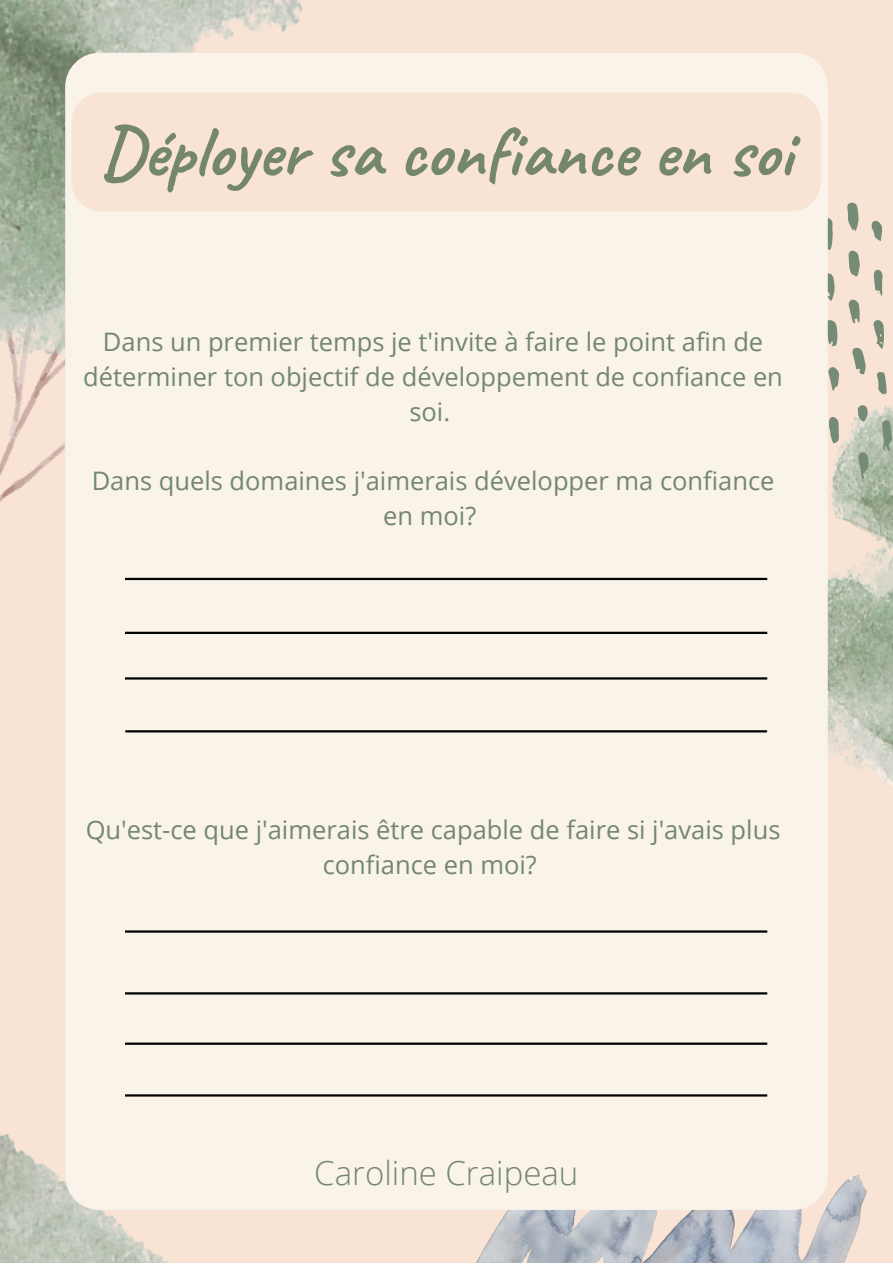
<style>
.page{position:relative;width:893px;height:1264px;background:#fff}
.page>*{position:absolute;margin:0;border:0;box-sizing:border-box;transform-origin:0 0}
.t1{font:700 72px "Caveat";color:#74876d}
.t2{font:300 33px "Open Sans";color:#74876d}
.t3{font:25.5px/34.8px "Open Sans";color:#74876d;text-align:center}
</style>
<div class="page">
<div style="left:0;top:0;width:892px;height:1262px;background:#f8e3d4"></div>
<img style="left:827px;top:360px;width:65px;height:590px">
<svg style="left:827px;top:217px;width:5px;height:33px"></svg>
<svg style="left:847px;top:203px;width:12px;height:29px"></svg>
<svg style="left:827px;top:320px;width:11px;height:26px"></svg>
<svg style="left:827px;top:272px;width:8px;height:29px"></svg>
<svg style="left:851px;top:348px;width:14px;height:26px"></svg>
<svg style="left:848px;top:250px;width:11px;height:27px"></svg>
<svg style="left:882px;top:420px;width:10px;height:31px"></svg>
<svg style="left:828px;top:416px;width:10px;height:27px"></svg>
<svg style="left:873px;top:320px;width:11px;height:29px"></svg>
<svg style="left:848px;top:300px;width:11px;height:23px"></svg>
<svg style="left:858px;top:452px;width:10px;height:27px"></svg>
<svg style="left:828px;top:367px;width:11px;height:23px"></svg>
<svg style="left:876px;top:372px;width:10px;height:22px"></svg>
<svg style="left:871px;top:220px;width:11px;height:21px"></svg>
<svg style="left:857px;top:405px;width:10px;height:17px"></svg>
<svg style="left:873px;top:269px;width:9px;height:27px"></svg>
<img style="left:0;top:427px;width:65px;height:75px">
<img style="left:0;top:0;width:303px;height:427px">
<img style="left:0;top:1134px;width:246px;height:128px">
<img style="left:469px;top:1173px;width:397px;height:89px">
<div style="left:65px;top:53px;width:762px;height:1156px;background:#f9f3e9;border-radius:34px"></div>
<hr style="left:125px;top:631px;width:642px;height:3px;background:#000">
<div style="left:72px;top:93px;width:748px;height:118px;background:#f8e3d4"></div>
<hr style="left:125px;top:677px;width:642px;height:2px;background:#000">
<hr style="left:126px;top:730px;width:640px;height:2px;background:#000">
<hr style="left:125px;top:578px;width:642px;height:2px;background:#000">
<hr style="left:125px;top:930px;width:642px;height:2px;background:#000">
<hr style="left:125px;top:992px;width:642px;height:2px;background:#000">
<hr style="left:125px;top:1042px;width:642px;height:2px;background:#000">
<hr style="left:125px;top:1094px;width:642px;height:2px;background:#000">
<h1 class="t1" style="left:100px;top:106px;width:693px">Déployer sa confiance en soi</h1>
<p class="t3" style="left:83px;top:323px;width:701px">Dans un premier temps je t'invite à faire le point afin de déterminer ton objectif de développement de confiance en soi.</p>
<p class="t3" style="left:92px;top:463px;width:684px">Dans quels domaines j'aimerais développer ma confiance en moi?</p>
<p class="t3" style="left:86px;top:811px;width:696px">Qu'est-ce que j'aimerais être capable de faire si j'avais plus confiance en moi?</p>
<p class="t2" style="left:314px;top:1149px;width:265px">Caroline Craipeau</p>
</div>
